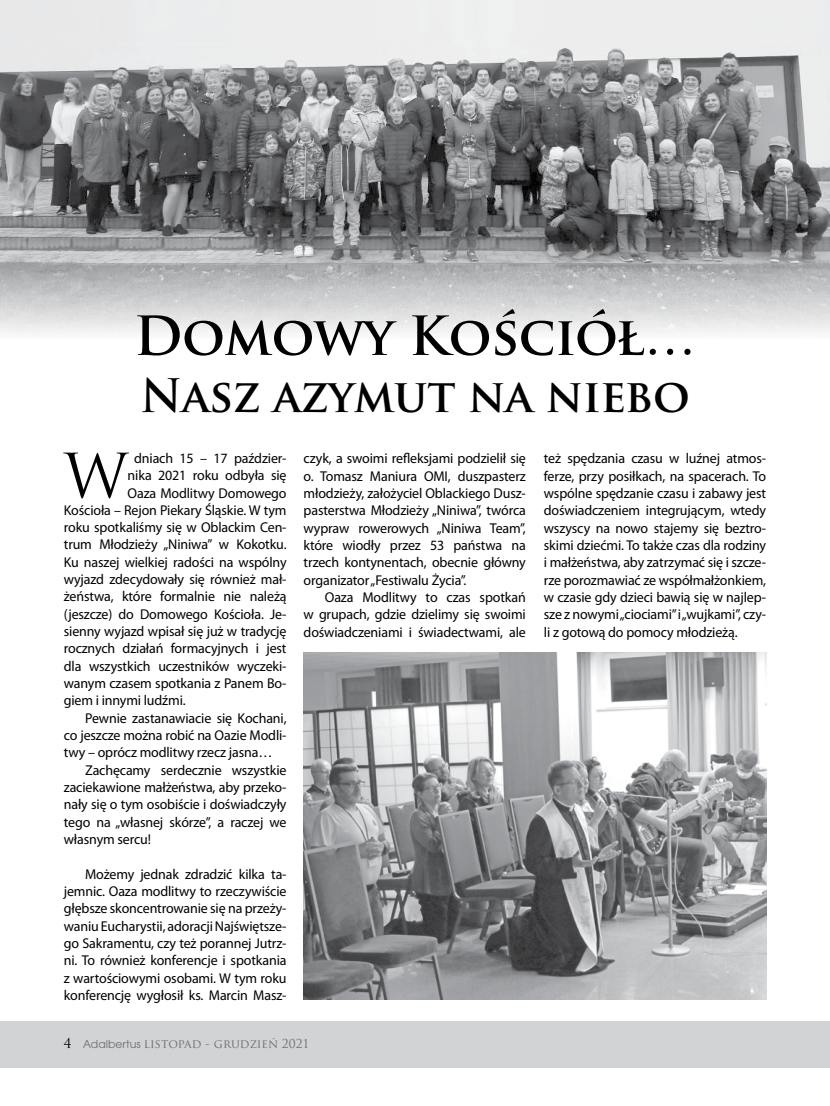
<style>
.page{position:relative;width:830px;height:1106px;background:#fff}
.page>*{position:absolute;margin:0;border:0;box-sizing:border-box;transform-origin:0 0}
.t1{font:59.7px "Trajan Pro";color:#000}
.t2{font:700 52.5px "Trajan Pro";letter-spacing:-.01em;color:#000}
.t3{font:700 45px "Trajan Pro";letter-spacing:-.01em;color:#000}
.t4{font:14.25px/17.2px "Myriad Pro";letter-spacing:-.01em;color:#000;text-align:justify}
.t5{font:12px "Trajan Pro";color:#6d6e71}
.s1{font-size:13.5px;color:#000}
.s2{font-family:"Avant Gar Got Itc TEE"}
</style>
<div class="page">
<div style="left:0;top:1020px;width:829px;height:47px;background:#d1d3d4"></div>
<img style="left:0;top:0;width:829px;height:334px">
<img style="left:303px;top:653px;width:462px;height:346px">
<h2 class="t2" style="left:134px;top:303px;width:563px">Domowy Kościół…</h2>
<h3 class="t3" style="left:140px;top:367px;width:551px">Nasz azymut na niebo</h3>
<h1 class="t1" style="left:64px;top:438px;width:66px">W</h1>
<p class="t4" style="left:134px;top:449px;width:154px">dniach 15 – 17 paździer-</p>
<p class="t4" style="left:128px;top:467px;width:160px">nika 2021 roku odbyła się</p>
<p class="t4" style="left:128px;top:484px;width:160px">Oaza Modlitwy Domowego</p>
<p class="t4" style="left:64px;top:501px;width:224px">Kościoła – Rejon Piekary Śląskie. W tym</p>
<p class="t4" style="left:64px;top:518px;width:224px">roku spotkaliśmy się w Oblackim Cen-</p>
<p class="t4" style="left:64px;top:536px;width:224px">trum Młodzieży „Niniwa” w Kokotku.</p>
<p class="t4" style="left:64px;top:553px;width:224px">Ku naszej wielkiej radości na wspólny</p>
<p class="t4" style="left:64px;top:570px;width:224px">wyjazd zdecydowały się również mał-</p>
<p class="t4" style="left:64px;top:588px;width:224px">żeństwa, które formalnie nie należą</p>
<p class="t4" style="left:64px;top:605px;width:224px">(jeszcze) do Domowego Kościoła. Je-</p>
<p class="t4" style="left:64px;top:622px;width:224px">sienny wyjazd wpisał się już w tradycję</p>
<p class="t4" style="left:64px;top:639px;width:224px">rocznych działań formacyjnych i jest</p>
<p class="t4" style="left:64px;top:657px;width:224px">dla wszystkich uczestników wyczeki-</p>
<p class="t4" style="left:64px;top:674px;width:224px">wanym czasem spotkania z Panem Bo-</p>
<p class="t4" style="left:64px;top:691px;width:123px">giem i innymi ludźmi.</p>
<p class="t4" style="left:85px;top:709px;width:203px">Pewnie zastanawiacie się Kochani,</p>
<p class="t4" style="left:64px;top:726px;width:224px">co jeszcze można robić na Oazie Modli-</p>
<p class="t4" style="left:64px;top:743px;width:210px">twy – oprócz modlitwy rzecz jasna…</p>
<p class="t4" style="left:85px;top:761px;width:203px">Zachęcamy serdecznie wszystkie</p>
<p class="t4" style="left:64px;top:778px;width:224px">zaciekawione małżeństwa, aby przeko-</p>
<p class="t4" style="left:64px;top:795px;width:224px">nały się o tym osobiście i doświadczyły</p>
<p class="t4" style="left:64px;top:813px;width:224px">tego na „własnej skórze”, a raczej we</p>
<p class="t4" style="left:64px;top:830px;width:88px">własnym sercu!</p>
<p class="t4" style="left:64px;top:865px;width:224px;text-indent:21px">Możemy jednak zdradzić kilka ta&shy;jemnic. Oaza modlitwy to rzeczywiście głębsze skoncentrowanie się na przeży&shy;waniu Eucharystii, adoracji Najświętsze&shy;go Sakramentu, czy też porannej Jutrz&shy;ni. To również konferencje i spotkania z wartościowymi osobami. W tym roku konferencję wygłosił ks. Marcin Masz-</p>
<p class="t4" style="left:303px;top:450px;width:224px">czyk, a swoimi refleksjami podzielił się o. Tomasz Maniura OMI, duszpasterz młodzieży, założyciel Oblackiego Dusz&shy;pasterstwa Młodzieży „Niniwa”, twórca wypraw rowerowych „Niniwa Team”, które wiodły przez 53 państwa na trzech kontynentach, obecnie główny organizator „Festiwalu Życia”.</p>
<p class="t4" style="left:303px;top:588px;width:224px;text-indent:21px">Oaza Modlitwy to czas spotkań w grupach, gdzie dzielimy się swoimi doświadczeniami i świadectwami, ale</p>
<p class="t5" style="left:64px;top:1035px;width:247px"><span class="s1">4</span> <span class="s2">Adalbertus</span> listopad - grudzień 2021</p>
<p class="t4" style="left:543px;top:450px;width:224px">też spędzania czasu w luźnej atmos&shy;ferze, przy posiłkach, na spacerach. To wspólne spędzanie czasu i zabawy jest doświadczeniem integrującym, wtedy wszyscy na nowo stajemy się beztro&shy;skimi dziećmi. To także czas dla rodziny i małżeństwa, aby zatrzymać się i szcze&shy;rze porozmawiać ze współmałżonkiem, w czasie gdy dzieci bawią się w najlep&shy;sze z nowymi „ciociami” i „wujkami”, czy&shy;li z gotową do pomocy młodzieżą.</p>
</div>
